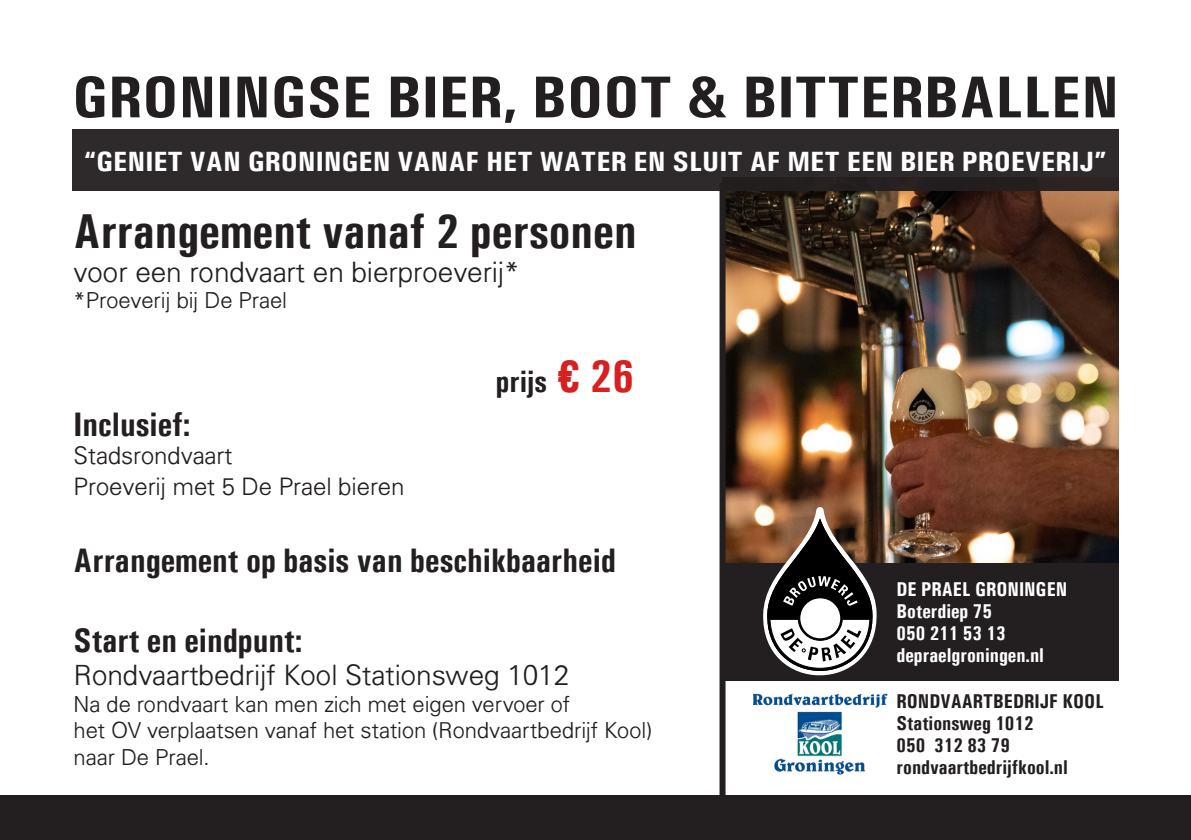
<style>
.page{position:relative;width:1191px;height:840px;background:#fff}
.page>*{position:absolute;margin:0;border:0;box-sizing:border-box;transform-origin:0 0}
.t1{font:700 condensed 59px "Univers";color:#231f20;scale:1.11 1}
.t2{font:700 condensed 49px "Univers";color:#231f20}
.t3{font:700 condensed 34px "Univers";color:#231f20}
.t4{font:700 condensed 31px "Univers";color:#231f20}
.t5{font:300 28px "Univers";color:#231f20}
.t6{font:700 condensed 27.8px "Univers";color:#fff;scale:1.11 1}
.t7{font:300 24px/31px "Univers";color:#231f20}
.t8{font:300 22px/26.4px "Univers";color:#231f20}
.t9{font:700 condensed 20px/22px "Univers";color:#231f20}
.t10{font:700 condensed 20px/22px "Univers";color:#fff}
.s1{font-size:46.4px;color:#d72020}
</style>
<div class="page">
<img style="left:725px;top:191px;width:393px;height:372px">
<div style="left:719px;top:183px;width:6px;height:642px;background:#231f20"></div>
<div style="left:725px;top:563px;width:393px;height:117px;background:#231f20"></div>
<div style="left:0;top:794px;width:1191px;height:45px;background:#231f20"></div>
<div style="left:72px;top:129px;width:1046px;height:62px;background:#2e2a2b"></div>
<img style="left:753px;top:693px;width:134px;height:82px">
<svg style="left:763px;top:506px;width:113px;height:169px;background:#736860"></svg>
<h1 class="t1" style="left:72px;top:61px;width:944px">GRONINGSE BIER, BOOT &amp; BITTERBALLEN</h1>
<p class="t6" style="left:84px;top:144px;width:922px">“GENIET VAN GRONINGEN VANAF HET WATER EN SLUIT AF MET EEN BIER PROEVERIJ”</p>
<h2 class="t2" style="left:74px;top:201px;width:564px">Arrangement vanaf 2 personen</h2>
<p class="t5" style="left:74px;top:255px;width:447px">voor een rondvaart en bierproeverij*</p>
<p class="t8" style="left:74px;top:286px;width:215px">*Proeverij bij De Prael</p>
<h3 class="t3" style="left:74px;top:403px;width:118px">Inclusief:</h3>
<p class="t7" style="left:74px;top:439px;width:332px">Stadsrondvaart<br>Proeverij met 5 De Prael bieren</p>
<h3 class="t4" style="left:496px;top:362px;width:140px">prijs <span class="s1">€ 26</span></h3>
<h3 class="t3" style="left:74px;top:539px;width:544px">Arrangement op basis van beschikbaarheid</h3>
<h3 class="t3" style="left:74px;top:619px;width:230px">Start en eindpunt:</h3>
<p class="t5" style="left:74px;top:658px;width:497px">Rondvaartbedrijf Kool Stationsweg 1012</p>
<p class="t8" style="left:74px;top:689px;width:580px">Na de rondvaart kan men zich met eigen vervoer of<br>het OV verplaatsen vanaf het station (Rondvaartbedrijf Kool) naar De Prael.</p>
<p class="t10" style="left:896px;top:578px;width:172px">DE PRAEL GRONINGEN<br>Boterdiep 75<br>050 211 53 13 depraelgroningen.nl</p>
<p class="t9" style="left:896px;top:689px;width:209px">RONDVAARTBEDRIJF KOOL<br>Stationsweg 1012<br>050 312 83 79 rondvaartbedrijfkool.nl</p>
</div>
